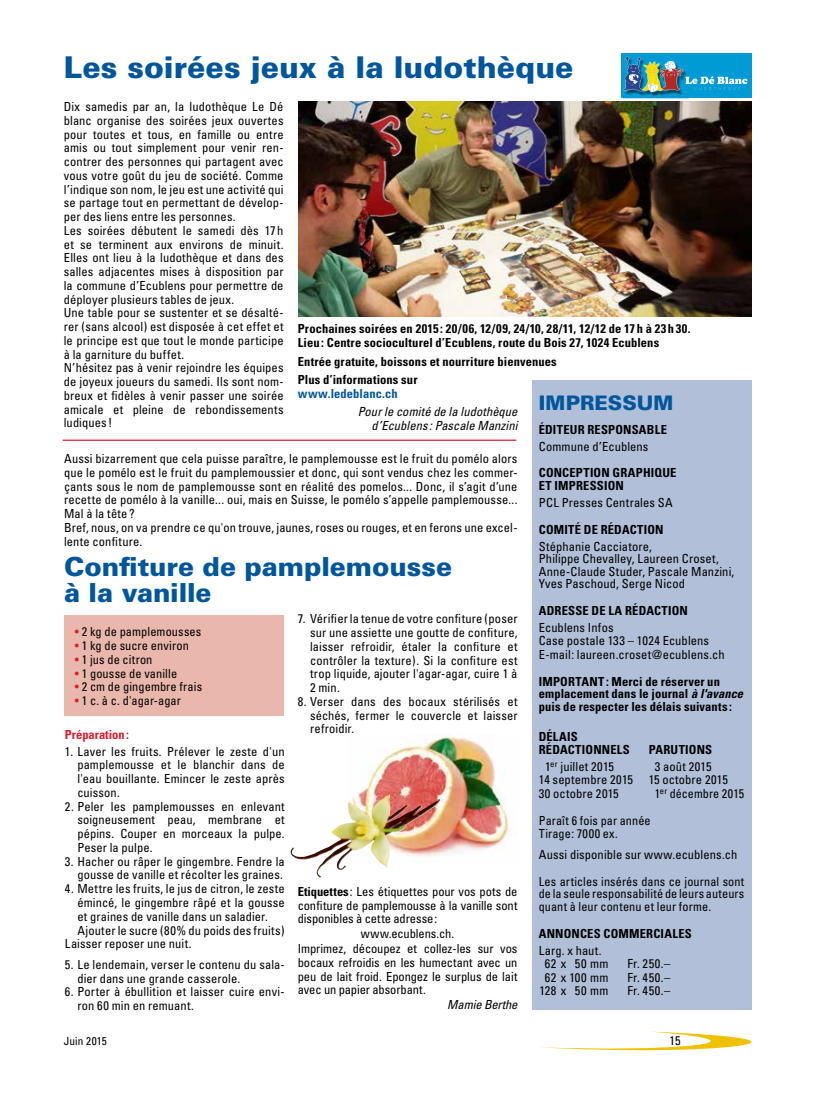
<style>
.page{position:relative;width:833px;height:1099px;background:#fff}
.page>*{position:absolute;margin:0;border:0;box-sizing:border-box;transform-origin:0 0}
.t1{font:900 30px "Univers";color:#00569d}
.t2{font:900 26.25px/26.2px "Univers";letter-spacing:-.005em;color:#00569d}
.t3{font:900 20px "Univers";color:#00569d}
.t4{font:condensed 12.5px/13.8px "Univers";letter-spacing:.005em;color:#000}
.t5{font:700 condensed 12.5px/12.5px "Univers";letter-spacing:.015em;color:#000}
.t6{font:italic condensed 12.5px/13.8px "Univers";letter-spacing:.005em;color:#000;text-align:right}
.t7{font:700 condensed 12.5px "Univers";letter-spacing:.005em;color:#00569d}
.t8{font:700 condensed 12.5px "Univers";color:#d81e2d}
.t9{font:condensed 11.25px "Univers";letter-spacing:.015em;color:#000}
.s1{font-style:italic}
.s2{color:#d81e2d}
.s3{font-weight:700}
</style>
<div class="page">
<svg style="left:541px;top:1031px;width:210px;height:19px"></svg>
<img style="left:347px;top:735px;width:162px;height:127px">
<div style="left:531px;top:380px;width:220px;height:629px;background:#b1bfd8"></div>
<hr style="left:63px;top:439px;width:453px;height:2px;background:#d81e2d">
<div style="left:64px;top:615px;width:220px;height:101px;background:#e9b7ac"></div>
<img style="left:290px;top:796px;width:95px;height:82px">
<img style="left:298px;top:101px;width:453px;height:215px">
<div style="left:620px;top:53px;width:131px;height:45px;background:#009bd5"></div>
<img style="left:623px;top:98px;width:66px;height:1px">
<img style="left:623px;top:92px;width:60px;height:5px">
<img style="left:623px;top:57px;width:124px;height:35px">
<h1 class="t1" style="left:64px;top:48px;width:511px">Les soirées jeux à la ludothèque</h1>
<p class="t4" style="left:64px;top:99px;width:221px">Dix samedis par an, la ludothèque Le Dé blanc organise des soirées jeux ouvertes pour toutes et tous, en famille ou entre amis ou tout simplement pour venir ren&shy;contrer des personnes qui partagent avec vous votre goût du jeu de société. Comme l’indique son nom, le jeu est une activité qui se partage tout en permettant de dévelop&shy;per des liens entre les personnes.<br>Les soirées débutent le samedi dès 17 h et se terminent aux environs de minuit.<br>Elles ont lieu à la ludothèque et dans des salles adjacentes mises à disposition par la commune d’Ecublens pour permettre de déployer plusieurs tables de jeux.<br>Une table pour se sustenter et se désalté&shy;rer (sans alcool) est disposée à cet effet et le principe est que tout le monde participe à la garniture du buffet.<br>N’hésitez pas à venir rejoindre les équipes de joyeux joueurs du samedi. Ils sont nom&shy;breux et fidèles à venir passer une soirée amicale et pleine de rebondissements ludiques !</p>
<p class="t5" style="left:298px;top:322px;width:394px;line-height:13.8px">Prochaines soirées en 2015: 20/06, 12/09, 24/10, 28/11, 12/12 de 17h à 23h30.<br>Lieu : Centre socioculturel d’Ecublens, route du Bois 27, 1024 Ecublens</p>
<p class="t5" style="left:298px;top:352px;width:260px;line-height:18.4px">Entrée gratuite, boissons et nourriture bienvenues<br>Plus d’informations sur</p>
<p class="t7" style="left:298px;top:385px;width:101px">www.ledeblanc.ch</p>
<p class="t6" style="left:358px;top:404px;width:161px">Pour le comité de la ludothèque d’Ecublens : Pascale Manzini</p>
<h3 class="t3" style="left:539px;top:390px;width:136px">IMPRESSUM</h3>
<p class="t5" style="left:539px;top:424px;width:130px">ÉDITEUR RESPONSABLE</p>
<p class="t4" style="left:539px;top:440px;width:111px">Commune d’Ecublens</p>
<p class="t5" style="left:539px;top:466px;width:139px">CONCEPTION GRAPHIQUE<br>ET IMPRESSION</p>
<p class="t4" style="left:539px;top:495px;width:136px">PCL Presses Centrales SA</p>
<p class="t5" style="left:539px;top:523px;width:126px">COMITÉ DE RÉDACTION</p>
<p class="t4" style="left:539px;top:539px;width:197px;line-height:12.5px">Stéphanie Cacciatore,<br>Philippe Chevalley, Laureen Croset,<br>Anne-Claude Studer, Pascale Manzini,<br>Yves Paschoud, Serge Nicod</p>
<p class="t5" style="left:539px;top:604px;width:151px">ADRESSE DE LA RÉDACTION</p>
<p class="t4" style="left:539px;top:620px;width:187px">Ecublens Infos<br>Case postale 133 – 1024 Ecublens<br>E-mail: laureen.croset@ecublens.ch</p>
<p class="t5" style="left:539px;top:675px;width:206px">IMPORTANT : Merci de réserver un emplacement dans le journal <span class="s1">à l'avance </span>puis de respecter les délais suivants :</p>
<p class="t5" style="left:539px;top:730px;width:92px">DÉLAIS<br>RÉDACTIONNELS</p>
<p class="t4" style="left:64px;top:451px;width:455px">Aussi bizarrement que cela puisse paraître, le pamplemousse est le fruit du pomélo alors que le pomélo est le fruit du pamplemoussier et donc, qui sont vendus chez les commer&shy;çants sous le nom de pamplemousse sont en réalité des pomelos... Donc, il s’agit d’une recette de pomélo à la vanille... oui, mais en Suisse, le pomélo s’appelle pamplemousse...<br>Mal à la tête?<br>Bref, nous, on va prendre ce qu'on trouve, jaunes, roses ou rouges, et en ferons une excel&shy;lente confiture.</p>
<h2 class="t2" style="left:64px;top:552px;width:389px">Confiture de pamplemousse à la vanille</h2>
<p class="t4" style="left:310px;top:611px;width:209px;text-align:justify;text-indent:-12px">7. Vérifier la tenue de votre confiture (poser sur une assiette une goutte de confiture, laisser refroidir, étaler la confiture et contrôler la texture). Si la confiture est trop liquide, ajouter l'agar-agar, cuire 1 à 2 min.</p>
<p class="t4" style="left:310px;top:694px;width:209px;text-align:justify;text-indent:-12px">8. Verser dans des bocaux stérilisés et séchés, fermer le couvercle et laisser refroidir.</p>
<p class="t4" style="left:75px;top:624px;width:128px"><span class="s2">•</span> 2 kg de pamplemousses</p>
<p class="t4" style="left:75px;top:638px;width:116px"><span class="s2">•</span> 1 kg de sucre environ</p>
<p class="t4" style="left:75px;top:652px;width:79px"><span class="s2">•</span> 1 jus de citron</p>
<p class="t4" style="left:75px;top:666px;width:104px"><span class="s2">•</span> 1 gousse de vanille</p>
<p class="t4" style="left:75px;top:679px;width:129px"><span class="s2">•</span> 2 cm de gingembre frais</p>
<p class="t4" style="left:75px;top:693px;width:107px"><span class="s2">•</span> 1 c. à c. d'agar-agar</p>
<p class="t8" style="left:65px;top:726px;width:66px">Préparation:</p>
<p class="t4" style="left:77px;top:744px;width:209px;text-align:justify;text-indent:-12px">1. Laver les fruits. Prélever le zeste d'un pamplemousse et le blanchir dans de l'eau bouillante. Emincer le zeste après cuisson.</p>
<p class="t4" style="left:77px;top:799px;width:209px;text-align:justify;text-indent:-12px">2. Peler les pamplemousses en enlevant soigneusement peau, membrane et pépins. Couper en morceaux la pulpe.<br>Peser la pulpe.</p>
<p class="t4" style="left:65px;top:854px;width:221px;text-align:right">3. Hacher ou râper le gingembre. Fendre la gousse de vanille et récolter les graines.</p>
<p class="t4" style="left:65px;top:881px;width:221px">4. Mettre les fruits, le jus de citron, le zeste</p>
<p class="t4" style="left:77px;top:895px;width:209px">émincé, le gingembre râpé et la gousse</p>
<p class="t4" style="left:77px;top:909px;width:192px">et graines de vanille dans un saladier.</p>
<p class="t4" style="left:77px;top:923px;width:209px">Ajouter le sucre (80% du poids des fruits)</p>
<p class="t4" style="left:65px;top:936px;width:128px">Laisser reposer une nuit.</p>
<p class="t4" style="left:77px;top:957px;width:209px;text-indent:-12px">5. Le lendemain, verser le contenu du sala&shy;dier dans une grande casserole.</p>
<p class="t4" style="left:77px;top:984px;width:209px;text-indent:-12px">6. Porter à ébullition et laisser cuire envi&shy;ron 60 min en remuant.</p>
<p class="t5" style="left:648px;top:743px;width:65px">PARUTIONS</p>
<p class="t4" style="left:545px;top:759px;width:71px">1<sup>er</sup> juillet 2015</p>
<p class="t4" style="left:655px;top:759px;width:58px">3 août 2015</p>
<p class="t4" style="left:539px;top:772px;width:96px">14 septembre 2015</p>
<p class="t4" style="left:648px;top:772px;width:81px">15 octobre 2015</p>
<p class="t4" style="left:539px;top:786px;width:82px">30 octobre 2015</p>
<p class="t4" style="left:655px;top:786px;width:91px">1<sup>er</sup> décembre 2015</p>
<p class="t4" style="left:539px;top:813px;width:113px">Paraît 6 fois par année<br>Tirage: 7000 ex.</p>
<p class="t4" style="left:539px;top:840px;width:207px;line-height:26.9px">Aussi disponible sur www.ecublens.ch<br>Les articles insérés dans ce journal sont</p>
<p class="t4" style="left:539px;top:887px;width:207px;line-height:12.5px">de la seule responsabilité de leurs auteurs quant à leur contenu et leur forme.</p>
<p class="t5" style="left:539px;top:926px;width:155px">ANNONCES COMMERCIALES</p>
<p class="t4" style="left:539px;top:943px;width:71px;text-align:center">Larg. x haut.<br>62 x 50 mm</p>
<p class="t4" style="left:298px;top:884px;width:221px"><span class="s3">Etiquettes</span>: Les étiquettes pour vos pots de</p>
<p class="t4" style="left:298px;top:898px;width:221px">confiture de pamplemousse à la vanille sont</p>
<p class="t4" style="left:298px;top:911px;width:141px">disponibles à cette adresse:</p>
<p class="t4" style="left:361px;top:926px;width:95px">www.ecublens.ch.</p>
<p class="t4" style="left:298px;top:941px;width:221px">Imprimez, découpez et collez-les sur vos</p>
<p class="t4" style="left:298px;top:955px;width:221px">bocaux refroidis en les humectant avec un</p>
<p class="t4" style="left:298px;top:969px;width:221px">peu de lait froid. Epongez le surplus de lait</p>
<p class="t4" style="left:298px;top:982px;width:130px">avec un papier absorbant.</p>
<p class="t6" style="left:447px;top:997px;width:72px">Mamie Berthe</p>
<p class="t4" style="left:627px;top:956px;width:45px">Fr. 250.–</p>
<p class="t4" style="left:545px;top:970px;width:65px">62 x 100 mm</p>
<p class="t4" style="left:627px;top:970px;width:45px">Fr. 450.–</p>
<p class="t4" style="left:539px;top:983px;width:71px">128 x 50 mm</p>
<p class="t4" style="left:627px;top:983px;width:45px">Fr. 450.–</p>
<p class="t9" style="left:64px;top:1033px;width:45px">Juin 2015</p>
<p class="t4" style="left:669px;top:1033px;width:12px">15</p>
</div>
